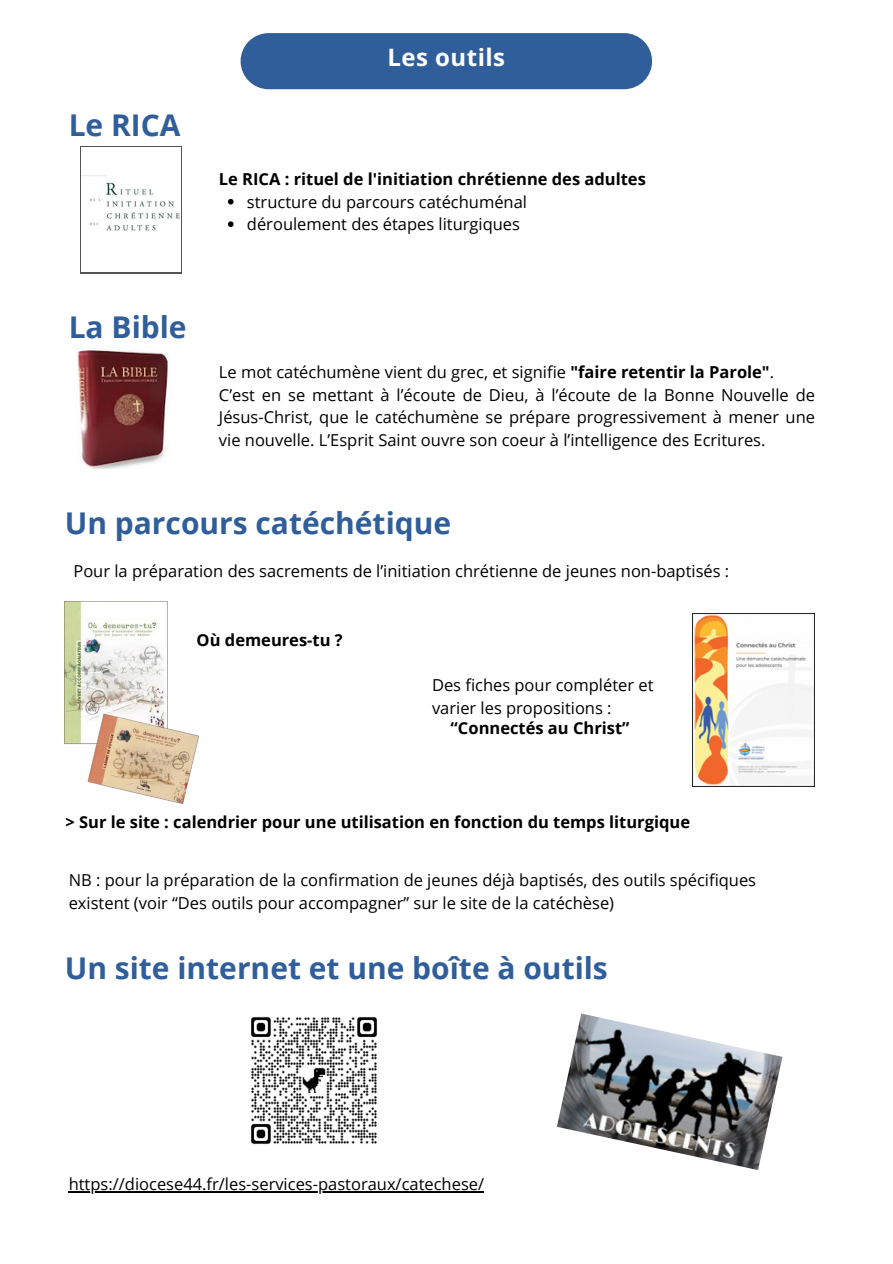
<style>
.page{position:relative;width:893px;height:1264px;background:#fff}
.page>*{position:absolute;margin:0;border:0;box-sizing:border-box;transform-origin:0 0}
.t1{font:700 30px "Open Sans";color:#305e9a}
.t2{font:700 24px "Open Sans";letter-spacing:.02em;color:#fff}
.t3{font:16.5px/22.5px "Open Sans";color:#000}
.t4{font:700 16.5px "Open Sans";color:#000}
.s1{font-weight:700}
</style>
<div class="page">
<img style="left:77px;top:348px;width:93px;height:120px">
<img style="left:65px;top:601px;width:133px;height:202px">
<div style="left:240px;top:33px;width:412px;height:56px;background:#305e9a;border-radius:28px"></div>
<img style="left:81px;top:175px;width:99px;height:56px">
<img style="left:692px;top:613px;width:122px;height:174px">
<img style="left:557px;top:1013px;width:225px;height:157px">
<img style="left:251px;top:1017px;width:126px;height:127px">
<svg style="left:228px;top:199px;width:5px;height:5px"></svg>
<svg style="left:228px;top:221px;width:5px;height:6px"></svg>
<hr style="left:69px;top:1191px;width:415px;height:1px;background:#000">
<p class="t1" style="left:69px;top:103px;width:113px">Le RICA</p>
<p class="t1" style="left:69px;top:306px;width:119px">La Bible</p>
<p class="t2" style="left:387px;top:40px;width:119px">Les outils</p>
<p class="t4" style="left:219px;top:168px;width:428px">Le RICA : rituel de l'initiation chrétienne des adultes</p>
<p class="t3" style="left:247px;top:190px;width:281px">structure du parcours catéchuménal</p>
<p class="t3" style="left:247px;top:213px;width:274px">déroulement des étapes liturgiques</p>
<p class="t3" style="left:219px;top:361px;width:556px">Le mot catéchumène vient du grec, et signifie <span class="s1">"faire retentir la Parole"</span>.</p>
<p class="t3" style="left:219px;top:383px;width:597px;text-align:justify">C’est en se mettant à l’écoute de Dieu, à l’écoute de la Bonne Nouvelle de Jésus-Christ, que le catéchumène se prépare progressivement à mener une vie nouvelle. L’Esprit Saint ouvre son coeur à l’intelligence des Ecritures.</p>
<p class="t1" style="left:65px;top:502px;width:388px">Un parcours catéchétique</p>
<p class="t3" style="left:73px;top:559px;width:657px">Pour la préparation des sacrements de l’initiation chrétienne de jeunes non-baptisés :</p>
<p class="t4" style="left:197px;top:628px;width:147px">Où demeures-tu ?</p>
<p class="t3" style="left:432px;top:673px;width:223px">Des fiches pour compléter et varier les propositions :</p>
<p class="t4" style="left:450px;top:716px;width:180px">“Connectés au Christ”</p>
<p class="t4" style="left:65px;top:810px;width:626px">&gt; Sur le site : calendrier pour une utilisation en fonction du temps liturgique</p>
<p class="t3" style="left:69px;top:868px;width:689px">NB : pour la préparation de la confirmation de jeunes déjà baptisés, des outils spécifiques existent (voir “Des outils pour accompagner” sur le site de la catéchèse)</p>
<p class="t1" style="left:65px;top:947px;width:544px">Un site internet et une boîte à outils</p>
<p class="t3" style="left:69px;top:1172px;width:417px">https://diocese44.fr/les-services-pastoraux/catechese/</p>
</div>
